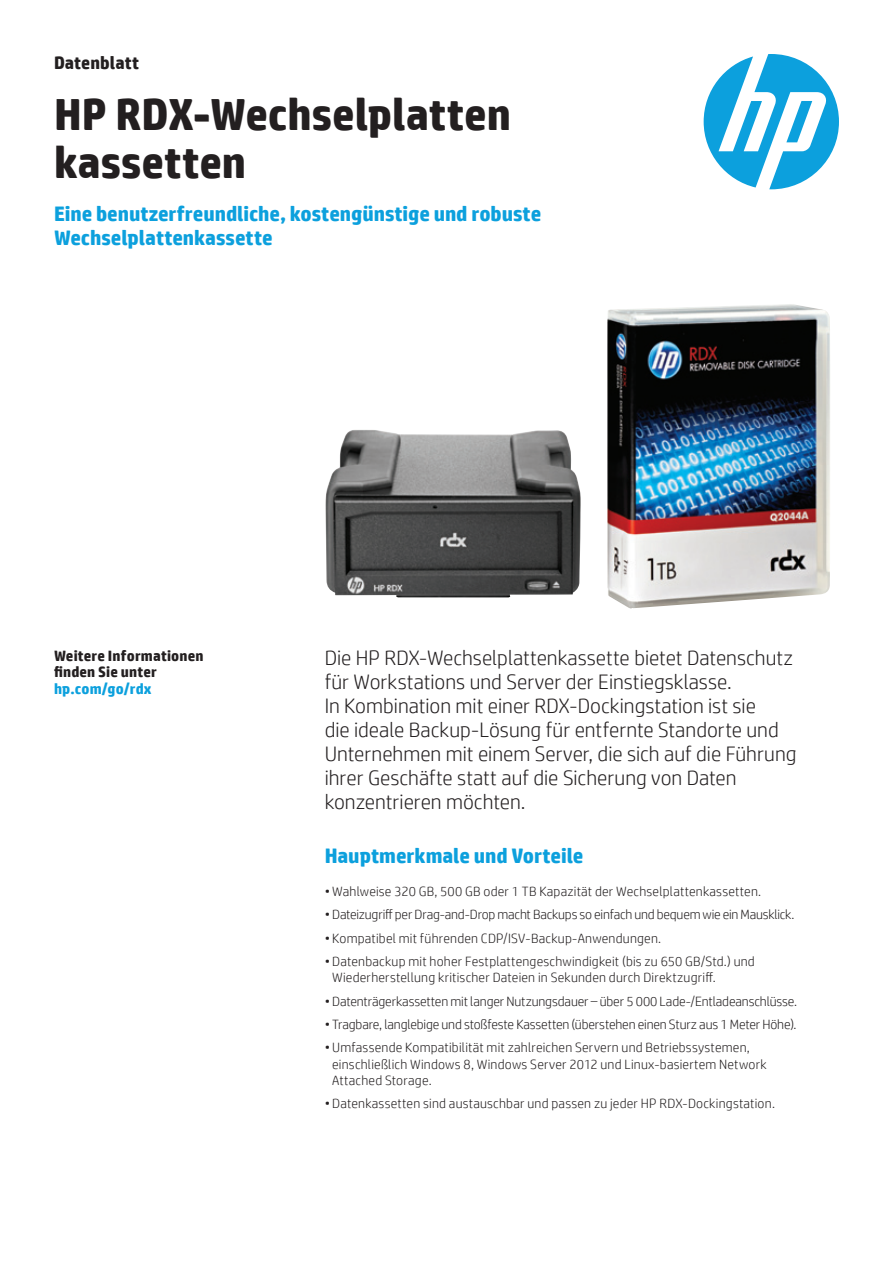
<style>
.page{position:relative;width:893px;height:1263px;background:#fff}
.page>*{position:absolute;margin:0;border:0;box-sizing:border-box;transform-origin:0 0}
.t1{font:700 45px/48px "HP Simplified";color:#231f20}
.t2{font:300 21px/24px "HP Simplified";color:#231f20}
.t3{font:700 21px/24px "HP Simplified";letter-spacing:-.005em;color:#0ca0dd}
.t4{font:700 18px "HP Simplified";color:#231f20}
.t5{font:700 15px/16.5px "HP Simplified";letter-spacing:.01em;color:#231f20}
.t6{font:700 15px "HP Simplified";letter-spacing:.01em;color:#0ca0dd}
.t7{font:300 13.5px/16.5px "HP Simplified";letter-spacing:.015em;color:#231f20}
.t8{font:300 13.5px "HP Simplified";letter-spacing:-.01em;color:#231f20}
.t9{font:300 13.5px "HP Simplified";letter-spacing:-.015em;color:#231f20}
</style>
<div class="page">
<svg style="left:704px;top:54px;width:135px;height:135px"></svg>
<img style="left:325px;top:304px;width:505px;height:305px">
<h3 class="t4" style="left:54px;top:52px;width:87px">Datenblatt</h3>
<h1 class="t1" style="left:54px;top:90px;width:459px">HP RDX-Wechselplatten kassetten</h1>
<h2 class="t3" style="left:54px;top:201px;width:489px">Eine benutzerfreundliche, kostengünstige und robuste<br>Wechselplattenkassette</h2>
<p class="t5" style="left:54px;top:647px;width:151px">Weitere Informationen finden Sie unter</p>
<p class="t6" style="left:54px;top:680px;width:99px">hp.com/go/rdx</p>
<p class="t2" style="left:325px;top:646px;width:473px">Die HP RDX-Wechselplattenkassette bietet Datenschutz für Workstations und Server der Einstiegsklasse.<br>In Kombination mit einer RDX-Dockingstation ist sie<br>die ideale Backup-Lösung für entfernte Standorte und Unternehmen mit einem Server, die sich auf die Führung ihrer Geschäfte statt auf die Sicherung von Daten konzentrieren möchten.</p>
<h2 class="t3" style="left:325px;top:844px;width:260px">Hauptmerkmale und Vorteile</h2>
<p class="t7" style="left:325px;top:883px;width:438px">• Wahlweise 320 GB, 500 GB oder 1 TB Kapazität der Wechselplattenkassetten.</p>
<p class="t9" style="left:325px;top:907px;width:471px">• Dateizugriff per Drag-and-Drop macht Backups so einfach und bequem wie ein Mausklick.</p>
<p class="t7" style="left:325px;top:929px;width:338px">• Kompatibel mit führenden CDP/ISV-Backup-Anwendungen.</p>
<p class="t7" style="left:332px;top:953px;width:424px;text-indent:-8px">• Datenbackup mit hoher Festplattengeschwindigkeit (bis zu 650 GB/Std.) und<br>Wiederherstellung kritischer Dateien in Sekunden durch Direktzugriff.</p>
<p class="t8" style="left:325px;top:993px;width:474px">• Datenträgerkassetten mit langer Nutzungsdauer – über 5 000 Lade-/Entladeanschlüsse.</p>
<p class="t8" style="left:325px;top:1016px;width:473px">• Tragbare, langlebige und stoßfeste Kassetten (überstehen einen Sturz aus 1 Meter Höhe).</p>
<p class="t7" style="left:332px;top:1039px;width:436px;text-indent:-8px">• Umfassende Kompatibilität mit zahlreichen Servern und Betriebssystemen, einschließlich Windows 8, Windows Server 2012 und Linux-basiertem Network<br>Attached Storage.</p>
<p class="t7" style="left:325px;top:1095px;width:452px">• Datenkassetten sind austauschbar und passen zu jeder HP RDX-Dockingstation.</p>
</div>
